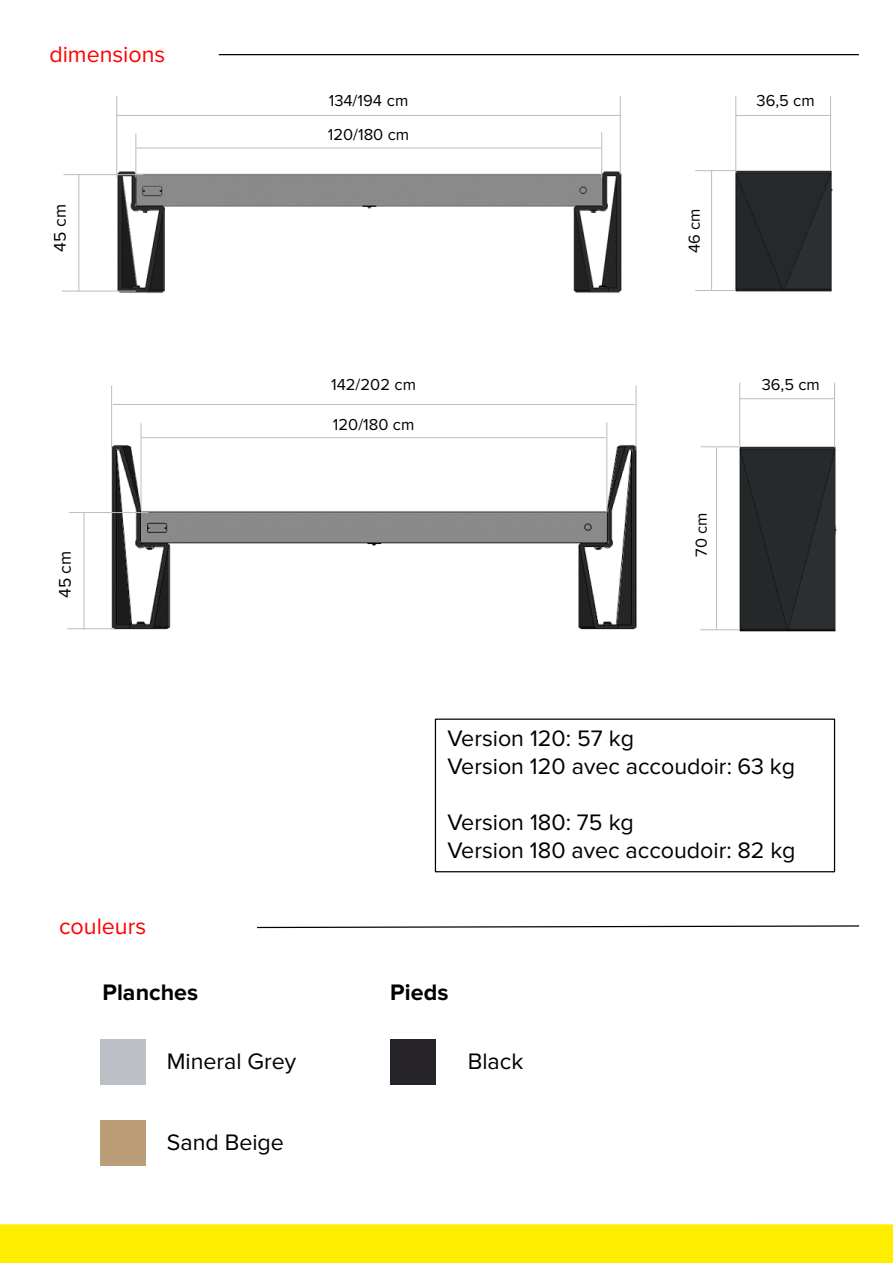
<style>
.page{position:relative;width:893px;height:1263px;background:#fff}
.page>*{position:absolute;margin:0;border:0;box-sizing:border-box;transform-origin:0 0}
.t1{font:23.25px/27.8px "Proxima Nova";color:#000}
.t2{font:23.25px "Proxima Nova";letter-spacing:-.005em;color:#f00}
.t3{font:700 23.25px "Proxima Nova";letter-spacing:.005em;color:#000}
.t4{font:17.55px "Proxima Nova";color:#000}
.t5{font:16.5px "Proxima Nova";color:#000}
</style>
<div class="page">
<img style="left:102px;top:146px;width:520px;height:147px">
<hr style="left:219px;top:54px;width:640px;height:1px;background:#000">
<svg style="left:257px;top:925px;width:603px;height:4px"></svg>
<div style="left:101px;top:1039px;width:45px;height:46px;background:#bcbfc6"></div>
<div style="left:101px;top:1120px;width:45px;height:46px;background:#bb9d77"></div>
<div style="left:390px;top:1039px;width:45px;height:46px;background:#262429"></div>
<div style="left:435px;top:718px;width:400px;height:154px;border:1px solid #000"></div>
<img style="left:91px;top:414px;width:546px;height:216px">
<img style="left:725px;top:439px;width:112px;height:193px">
<img style="left:724px;top:159px;width:109px;height:133px">
<hr style="left:739px;top:383px;width:1px;height:63px;background:#bdbcbc">
<hr style="left:834px;top:383px;width:1px;height:64px;background:#bdbcbc">
<hr style="left:740px;top:398px;width:95px;height:1px;background:#bdbcbc">
<hr style="left:700px;top:446px;width:40px;height:1px;background:#bdbcbc">
<hr style="left:700px;top:629px;width:40px;height:1px;background:#bdbcbc">
<hr style="left:716px;top:448px;width:1px;height:182px;background:#bdbcbc">
<hr style="left:69px;top:512px;width:80px;height:1px;background:#bdbcbc">
<hr style="left:67px;top:628px;width:48px;height:1px;background:#bdbcbc">
<hr style="left:84px;top:513px;width:1px;height:116px;background:#bdbcbc">
<hr style="left:141px;top:423px;width:1px;height:87px;background:#bdbcbc">
<hr style="left:606px;top:422px;width:1px;height:90px;background:#bdbcbc">
<hr style="left:636px;top:386px;width:1px;height:64px;background:#bdbcbc">
<hr style="left:111px;top:386px;width:1px;height:63px;background:#bdbcbc">
<hr style="left:141px;top:437px;width:465px;height:1px;background:#bdbcbc">
<hr style="left:113px;top:404px;width:522px;height:1px;background:#bdbcbc">
<hr style="left:695px;top:170px;width:41px;height:1px;background:#bdbcbc">
<hr style="left:695px;top:290px;width:41px;height:1px;background:#bdbcbc">
<hr style="left:711px;top:171px;width:1px;height:119px;background:#bdbcbc">
<hr style="left:64px;top:174px;width:79px;height:1px;background:#bdbcbc">
<hr style="left:62px;top:291px;width:74px;height:1px;background:#bdbcbc">
<hr style="left:78px;top:175px;width:1px;height:117px;background:#bdbcbc">
<hr style="left:135px;top:133px;width:1px;height:45px;background:#bdbcbc">
<hr style="left:601px;top:132px;width:1px;height:45px;background:#bdbcbc">
<hr style="left:620px;top:96px;width:1px;height:79px;background:#bdbcbc">
<hr style="left:116px;top:96px;width:1px;height:81px;background:#bdbcbc">
<hr style="left:136px;top:148px;width:465px;height:1px;background:#bdbcbc">
<hr style="left:116px;top:115px;width:504px;height:1px;background:#bdbcbc">
<hr style="left:735px;top:96px;width:1px;height:77px;background:#bdbcbc">
<hr style="left:830px;top:96px;width:1px;height:74px;background:#bdbcbc">
<hr style="left:736px;top:115px;width:95px;height:1px;background:#bdbcbc">
<div style="left:0;top:1224px;width:893px;height:39px;background:#ffed00"></div>
<p class="t2" style="left:49px;top:41px;width:117px">dimensions</p>
<p class="t5" style="left:329px;top:91px;width:81px">134/194 cm</p>
<p class="t5" style="left:328px;top:125px;width:83px">120/180 cm</p>
<p class="t4" style="left:50px;top:252px;width:49px;rotate:-90deg">45 cm</p>
<p class="t5" style="left:685px;top:253px;width:46px;rotate:-90deg">46 cm</p>
<p class="t5" style="left:756px;top:91px;width:60px">36,5 cm</p>
<p class="t4" style="left:55px;top:598px;width:49px;rotate:-90deg">45 cm</p>
<p class="t5" style="left:331px;top:375px;width:87px">142/202 cm</p>
<p class="t5" style="left:333px;top:415px;width:83px">120/180 cm</p>
<p class="t5" style="left:692px;top:557px;width:46px;rotate:-90deg">70 cm</p>
<p class="t5" style="left:762px;top:375px;width:60px">36,5 cm</p>
<p class="t2" style="left:59px;top:912px;width:89px">couleurs</p>
<p class="t1" style="left:447px;top:725px;width:349px">Version 120: 57 kg<br>Version 120 avec accoudoir: 63 kg</p>
<p class="t1" style="left:447px;top:808px;width:350px">Version 180: 75 kg<br>Version 180 avec accoudoir: 82 kg</p>
<p class="t3" style="left:103px;top:978px;width:97px">Planches</p>
<p class="t3" style="left:390px;top:978px;width:60px">Pieds</p>
<p class="t1" style="left:167px;top:1048px;width:131px">Mineral Grey</p>
<p class="t1" style="left:468px;top:1048px;width:57px">Black</p>
<p class="t1" style="left:167px;top:1129px;width:119px">Sand Beige</p>
</div>
